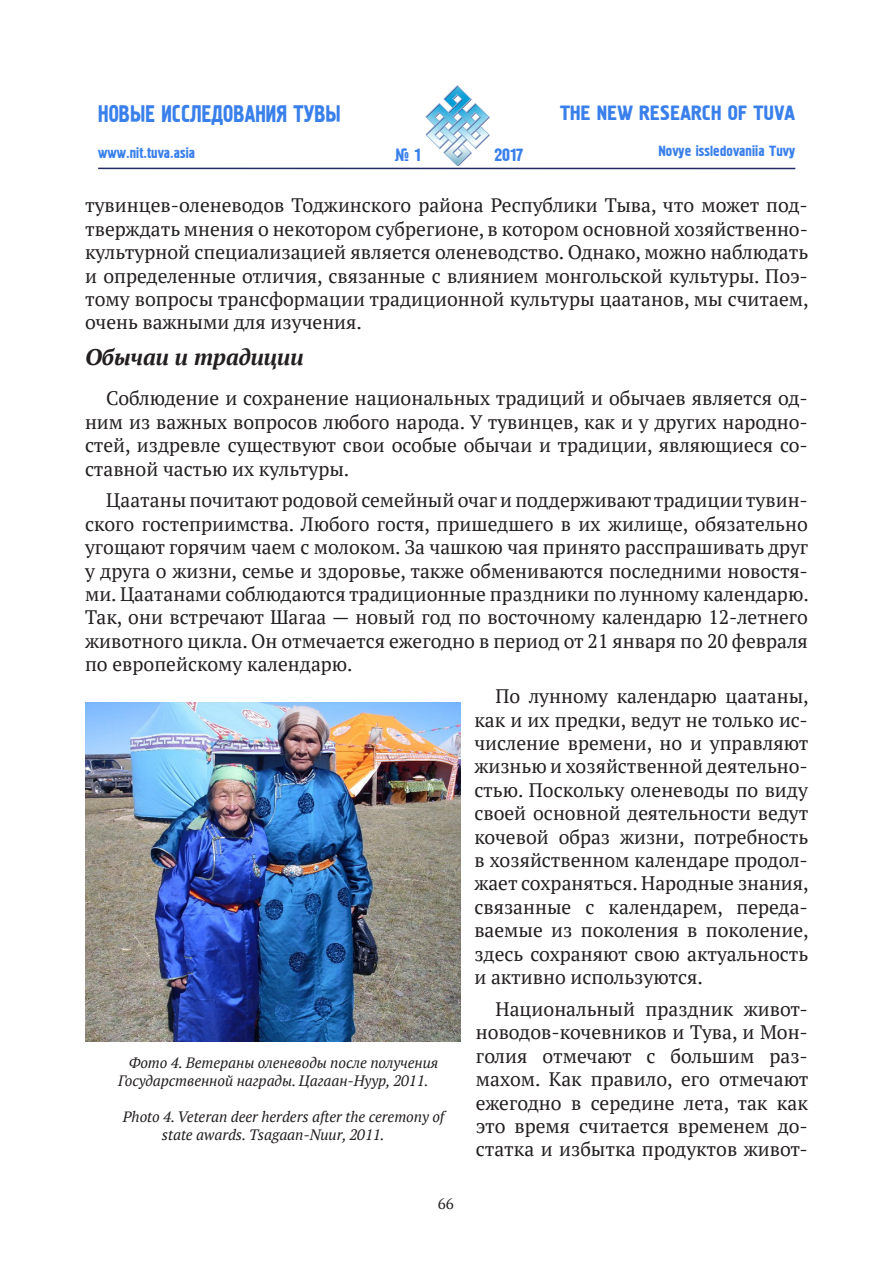
<style>
.page{position:relative;width:893px;height:1263px;background:#fff}
.page>*{position:absolute;margin:0;border:0;box-sizing:border-box;transform-origin:0 0}
.t1{font:24.3px "Pollock 1 CTT";color:#3a80eb;scale:.86 1}
.Подзаголовок{font:italic 700 22.5px "PT Serif";color:#231f20}
.t2{font:21px "Pollock 1 CTT";color:#3a80eb}
.t3{font:19.5px/23.4px "PT Serif";color:#231f20;text-align:justify}
.t4{font:18px "Pollock 1 CTT";color:#3a80eb}
.Таблица_заголовок{font:italic 15px/18px "PT Serif";letter-spacing:-.005em;color:#231f20}
.t5{font:15px "Pollock 1 CTT";color:#3a80eb}
.t6{font:15px "PT Serif";color:#231f20}
</style>
<div class="page">
<svg style="left:98px;top:167px;width:245px;height:3px"></svg>
<hr style="left:98px;top:168px;width:697px;height:1px;background:#232965">
<img style="left:425px;top:85px;width:64px;height:81px">
<img style="left:85px;top:702px;width:375px;height:339px">
<p class="t1" style="left:98px;top:100px;width:284px">Новые исследования Тувы</p>
<p class="t5" style="left:98px;top:144px;width:98px">www.nit.tuva.asia</p>
<p class="t4" style="left:394px;top:145px;width:28px">№ 1</p>
<p class="t2" style="left:560px;top:101px;width:91px">The New research</p>
<p class="t2" style="left:728px;top:101px;width:47px">of Tuva</p>
<p class="t5" style="left:658px;top:143px;width:138px">Novye issledovaniia Tuvy</p>
<p class="t4" style="left:494px;top:145px;width:31px">2017</p>
<p class="t3" style="left:85px;top:194px;width:725px">тувинцев-оленеводов Тоджинского района Республики Тыва, что может под&shy;тверждать мнения о некотором субрегионе, в котором основной хозяйственно&shy;культурной специализацией является оленеводство. Однако, можно наблюдать и определенные отличия, связанные с влиянием монгольской культуры. Поэ&shy;тому вопросы трансформации традиционной культуры цаатанов, мы считаем, очень важными для изучения.</p>
<p class="Подзаголовок" style="left:85px;top:342px;width:220px">Обычаи и традиции</p>
<p class="t3" style="left:85px;top:386px;width:724px;text-indent:21px">Соблюдение и сохранение национальных традиций и обычаев является од&shy;ним из важных вопросов любого народа. У тувинцев, как и у других народно&shy;стей, издревле существуют свои особые обычаи и традиции, являющиеся со&shy;ставной частью их культуры.</p>
<p class="t3" style="left:85px;top:489px;width:725px;text-indent:21px">Цаатаны почитают родовой семейный очаг и поддерживают традиции тувин&shy;ского гостеприимства. Любого гостя, пришедшего в их жилище, обязательно угощают горячим чаем с молоком. За чашкою чая принято расспрашивать друг у друга о жизни, семье и здоровье, также обмениваются последними новостя&shy;ми. Цаатанами соблюдаются традиционные праздники по лунному календарю.<br>Так, они встречают Шагаа — новый год по восточному календарю 12-летнего животного цикла. Он отмечается ежегодно в период от 21 января по 20 февраля по европейскому календарю.</p>
<p class="t3" style="left:474px;top:684px;width:336px;text-indent:21px">По лунному календарю цаатаны, как и их предки, ведут не только ис&shy;числение времени, но и управляют жизнью и хозяйственной деятельно&shy;стью. Поскольку оленеводы по виду своей основной деятельности ведут кочевой образ жизни, потребность в хозяйственном календаре продол&shy;жает сохраняться. Народные знания, связанные с календарем, переда&shy;ваемые из поколения в поколение, здесь сохраняют свою актуальность и активно используются.</p>
<p class="t3" style="left:476px;top:997px;width:334px;text-indent:20px">Национальный праздник живот&shy;новодов-кочевников и Тува, и Мон&shy;голия отмечают с большим раз&shy;махом. Как правило, его отмечают ежегодно в середине лета, так как это время считается временем до&shy;статка и избытка продуктов живот-</p>
<p class="Таблица_заголовок" style="left:118px;top:1053px;width:322px;text-indent:11px">Фото 4. Ветераны оленеводы после получения<br>Государственной награды. Цагаан-Нуур, 2011.</p>
<p class="Таблица_заголовок" style="left:162px;top:1107px;width:284px;text-indent:-39px">Photo 4. Veteran deer herders after the ceremony of state awards. Tsagaan-Nuur, 2011.</p>
<p class="t6" style="left:438px;top:1194px;width:17px">66</p>
</div>
